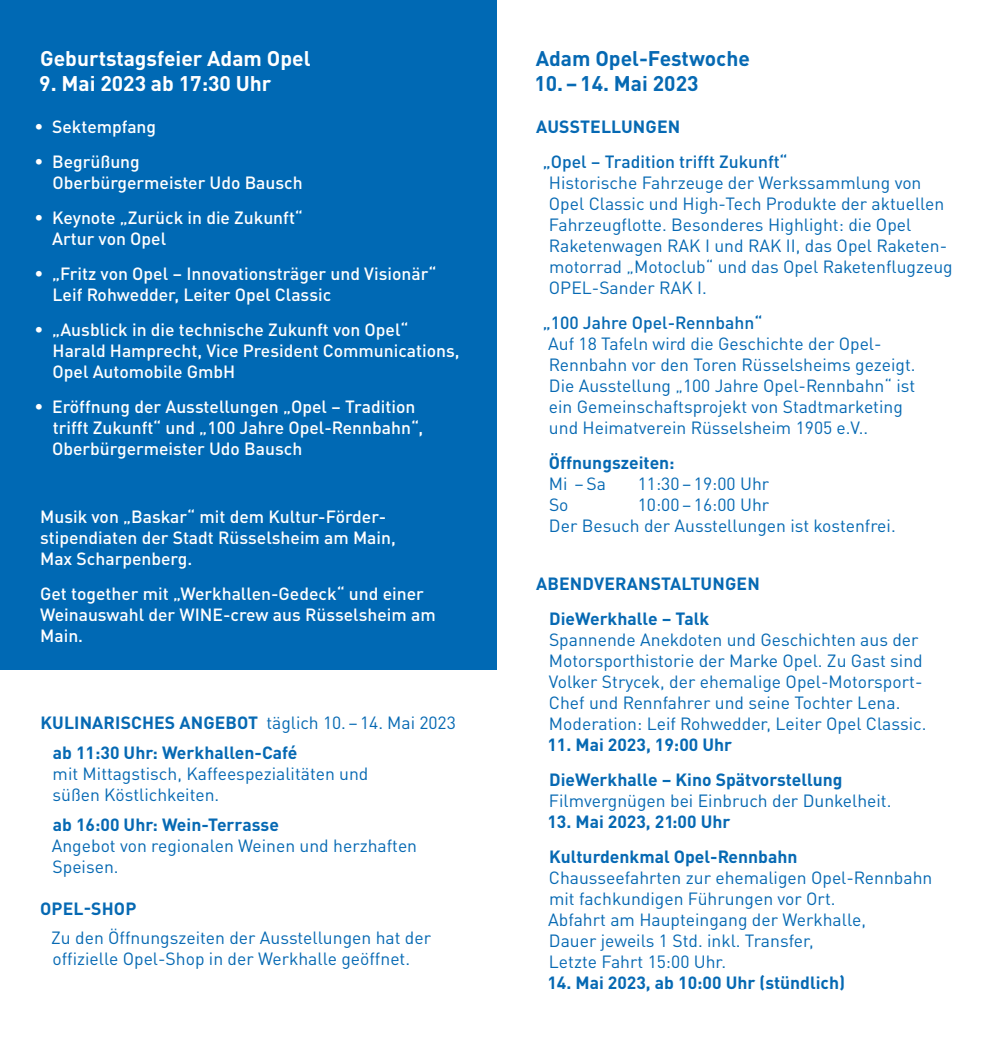
<style>
.page{position:relative;width:993px;height:1042px;background:#fff}
.page>*{position:absolute;margin:0;border:0;box-sizing:border-box;transform-origin:0 0}
.t1{font:700 21px "DINOT";color:#fff}
.t2{font:700 21px/25.2px "DINOT";color:#0669b3}
.t3{font:17.5px/21px "DINOT";color:#0669b3}
.t4{font:500 17.5px/21px "DINOT";color:#fff}
.t5{font:700 17.5px/35px "DINOT";color:#0669b3}
.t6{font:500 17.5px "DINOT";color:#0669b3}
.s1{font-weight:400}
</style>
<div class="page">
<div style="left:0;top:0;width:496px;height:670px;background:#0069b4"></div>
<p class="t1" style="left:40px;top:42px;width:272px">Geburtstagsfeier Adam Opel</p>
<p class="t1" style="left:39px;top:67px;width:234px">9. Mai 2023 ab 17:30 Uhr</p>
<p class="t4" style="left:34px;top:115px;width:123px">• Sektempfang</p>
<p class="t4" style="left:53px;top:150px;width:251px;text-indent:-18px">• Begrüßung<br>Oberbürgermeister Udo Bausch</p>
<p class="t4" style="left:52px;top:206px;width:252px;text-indent:-18px">• Keynote „Zurück in die Zukunft“<br>Artur von Opel</p>
<p class="t4" style="left:53px;top:262px;width:385px;text-indent:-18px">• „Fritz von Opel – Innovationsträger und Visionär“<br>Leif Rohwedder, Leiter Opel Classic</p>
<p class="t4" style="left:53px;top:318px;width:408px;text-indent:-18px">• „Ausblick in die technische Zukunft von Opel“<br>Harald Hamprecht, Vice President Communications,<br>Opel Automobile GmbH</p>
<p class="t4" style="left:52px;top:395px;width:372px;text-indent:-18px">• Eröffnung der Ausstellungen „Opel – Tradition trifft Zukunft“ und „100 Jahre Opel-Rennbahn“,<br>Oberbürgermeister Udo Bausch</p>
<p class="t4" style="left:40px;top:505px;width:357px">Musik von „Baskar“ mit dem Kultur-Förder&shy;stipendiaten der Stadt Rüsselsheim am Main,<br>Max Scharpenberg.</p>
<p class="t4" style="left:40px;top:582px;width:397px">Get together mit „Werkhallen-Gedeck“ und einer<br>Weinauswahl der WINE-crew aus Rüsselsheim am<br>Main.</p>
<p class="t5" style="left:53px;top:707px;width:404px;line-height:29.8px;text-indent:-12px">KULINARISCHES ANGEBOT <span class="s1">täglich 10.–14. Mai 2023 </span>ab 11:30 Uhr: Werkhallen-Café</p>
<p class="t3" style="left:52px;top:762px;width:317px">mit Mittagstisch, Kaffeespezialitäten und süßen Köstlichkeiten.</p>
<p class="t5" style="left:53px;top:806px;width:227px">ab 16:00 Uhr: Wein-Terrasse</p>
<p class="t3" style="left:52px;top:833px;width:367px">Angebot von regionalen Weinen und herzhaften<br>Speisen.</p>
<p class="t5" style="left:40px;top:890px;width:98px">OPEL-SHOP</p>
<p class="t3" style="left:51px;top:926px;width:381px">Zu den Öffnungszeiten der Ausstellungen hat der offizielle Opel-Shop in der Werkhalle geöffnet.</p>
<p class="t2" style="left:534px;top:44px;width:217px">Adam Opel-Festwoche<br>10.–14. Mai 2023</p>
<p class="t5" style="left:536px;top:108px;width:146px">AUSSTELLUNGEN</p>
<p class="t6" style="left:542px;top:148px;width:246px">„Opel – Tradition trifft Zukunft“</p>
<p class="t3" style="left:548px;top:171px;width:405px">Historische Fahrzeuge der Werkssammlung von Opel Classic und High-Tech Produkte der aktuellen Fahrzeugflotte. Besonderes Highlight: die Opel Raketenwagen RAK I und RAK II, das Opel Raketen&shy;motorrad „Motoclub“ und das Opel Raketenflugzeug OPEL-Sander RAK I.</p>
<p class="t6" style="left:542px;top:309px;width:221px">„100 Jahre Opel-Rennbahn“</p>
<p class="t3" style="left:548px;top:332px;width:369px">Auf 18 Tafeln wird die Geschichte der Opel-Rennbahn vor den Toren Rüsselsheims gezeigt.<br>Die Ausstellung „100 Jahre Opel-Rennbahn“ ist ein Gemeinschaftsprojekt von Stadtmarketing und Heimatverein Rüsselsheim 1905 e.V..</p>
<p class="t5" style="left:548px;top:444px;width:127px">Öffnungszeiten:</p>
<p class="t3" style="left:548px;top:472px;width:58px">Mi –Sa</p>
<p class="t3" style="left:637px;top:472px;width:133px">11:30–19:00 Uhr</p>
<p class="t3" style="left:549px;top:493px;width:21px">So</p>
<p class="t3" style="left:548px;top:493px;width:348px;text-indent:89px">10:00–16:00 Uhr<br>Der Besuch der Ausstellungen ist kostenfrei.</p>
<p class="t5" style="left:549px;top:565px;width:212px;text-indent:-13px">ABENDVERANSTALTUNGEN<br>DieWerkhalle – Talk</p>
<p class="t3" style="left:548px;top:628px;width:379px">Spannende Anekdoten und Geschichten aus der Motorsporthistorie der Marke Opel. Zu Gast sind Volker Strycek, der ehemalige Opel-Motorsport-Chef und Rennfahrer und seine Tochter Lena.<br>Moderation: Leif Rohwedder, Leiter Opel Classic.</p>
<p class="t5" style="left:547px;top:726px;width:296px">11. Mai 2023, 19:00 Uhr<br>DieWerkhalle – Kino Spätvorstellung</p>
<p class="t3" style="left:548px;top:789px;width:344px">Filmvergnügen bei Einbruch der Dunkelheit.</p>
<p class="t5" style="left:547px;top:803px;width:251px">13. Mai 2023, 21:00 Uhr<br>Kulturdenkmal Opel-Rennbahn</p>
<p class="t3" style="left:548px;top:866px;width:385px">Chausseefahrten zur ehemaligen Opel-Rennbahn mit fachkundigen Führungen vor Ort.<br>Abfahrt am Haupteingang der Werkhalle,<br>Dauer jeweils 1 Std. inkl. Transfer,<br>Letzte Fahrt 15:00 Uhr.</p>
<p class="t5" style="left:547px;top:964px;width:299px">14. Mai 2023, ab 10:00 Uhr (stündlich)</p>
</div>
